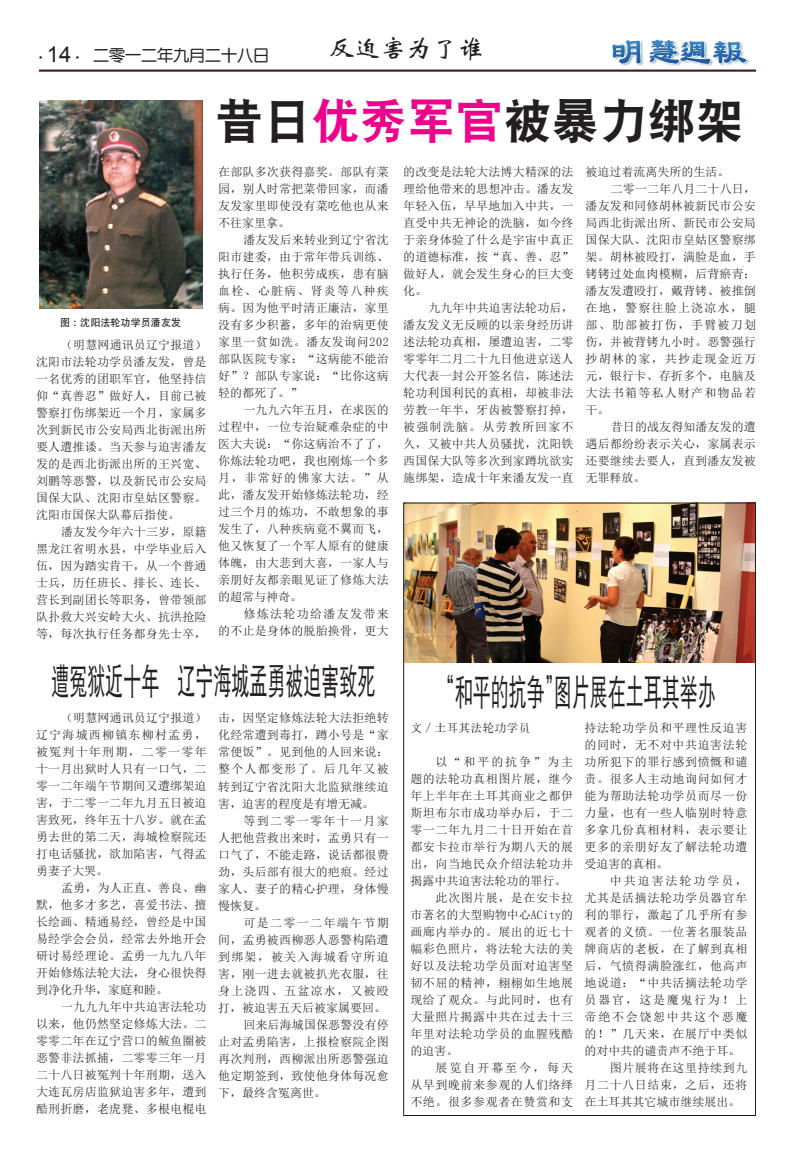
<style>
.page{position:relative;width:792px;height:1152px;background:#fff}
.page>*{position:absolute;margin:0;border:0;box-sizing:border-box;transform-origin:0 0}
.t1{font:48px "DFP Hei W9";color:#231f20}
.t2{font:36px "DFP Hei W5";color:#231f20;scale:.5 1}
.t3{font:26px "ST Xinwei";color:#231f20}
.t4{font:16px "FZY3 JW GB1 0";color:#231f20}
.t5{font:12px/17px "Sim Sun";letter-spacing:.015em;color:#231f20;text-align:justify}
.t6{font:12px "Sim Sun";letter-spacing:.045em;color:#231f20}
.t7{font:12px "Sim Sun";letter-spacing:.1em;color:#231f20}
.t8{font:12px "Sim Sun";letter-spacing:.14em;color:#231f20}
.t9{font:12px "Sim Sun";letter-spacing:.16em;color:#231f20}
.t10{font:12px "Sim Sun";letter-spacing:.11em;color:#231f20}
.t11{font:12px "MS Song";color:#231f20}
.t12{font:10px "DF Hei W7";letter-spacing:.01em;color:#231f20}
.s1{font-family:"Koz Min Pro";font-size:12px}
.s2{font-family:"Arial";font-size:22px}
.s3{color:#ed028c}
</style>
<div class="page">
<hr style="left:39px;top:70px;width:717px;height:2px;background:#461a1a">
<img style="left:612px;top:40px;width:137px;height:26px">
<img style="left:39px;top:101px;width:164px;height:207px">
<img style="left:403px;top:503px;width:351px;height:160px">
<h3 class="t4" style="left:35px;top:47px;width:236px"><span class="s1">・</span><span class="s2">14</span><span class="s1">・</span> 二零一二年九月二十八日</h3>
<h3 class="t3" style="left:328px;top:35px;width:157px">反迫害为了谁</h3>
<h1 class="t1" style="left:215px;top:96px;width:529px">昔日<span class="s3">优秀军官</span>被暴力绑架</h1>
<p class="t12" style="left:60px;top:318px;width:123px">图：沈阳法轮功学员潘友发</p>
<p class="t5" style="left:36px;top:336px;width:172px;text-indent:25px">（明慧网通讯员辽宁报道）沈阳市法轮功学员潘友发，曾是一名优秀的团职军官，他坚持信仰“真善忍”做好人，目前已被警察打伤绑架近一个月，家属多次到新民市公安局西北街派出所要人遭推诿。当天参与迫害潘友发的是西北街派出所的王兴宽、刘鹏等恶警，以及新民市公安局国保大队、沈阳市皇姑区警察。沈阳市国保大队幕后指使。</p>
<p class="t5" style="left:36px;top:523px;width:172px;text-indent:25px">潘友发今年六十三岁，原籍黑龙江省明水县，中学毕业后入伍，因为踏实肯干，从一个普通士兵，历任班长、排长、连长、营长到副团长等职务，曾带领部队扑救大兴安岭大火、抗洪抢险等，每次执行任务都身先士卒，</p>
<p class="t5" style="left:218px;top:163px;width:172px">在部队多次获得嘉奖。部队有菜园，别人时常把菜带回家，而潘友发家里即使没有菜吃他也从来不往家里拿。</p>
<p class="t5" style="left:218px;top:231px;width:172px;text-indent:25px">潘友发后来转业到辽宁省沈阳市建委，由于常年带兵训练、执行任务，他积劳成疾，患有脑血栓、心脏病、肾炎等八种疾病。因为他平时清正廉洁，家里没有多少积蓄，多年的治病更使家里一贫如洗。潘友发询问202部队医院专家：“这病能不能治好”？部队专家说：“比你这病轻的都死了。”</p>
<p class="t5" style="left:218px;top:401px;width:172px;text-indent:25px">一九九六年五月，在求医的过程中，一位专治疑难杂症的中医大夫说：“你这病治不了了，你炼法轮功吧，我也刚炼一个多月，非常好的佛家大法。”从此，潘友发开始修炼法轮功，经过三个月的炼功，不敢想象的事发生了，八种疾病竟不翼而飞，他又恢复了一个军人原有的健康体魄，由大悲到大喜，一家人与亲朋好友都亲眼见证了修炼大法的超常与神奇。</p>
<p class="t5" style="left:218px;top:605px;width:172px;text-align:right">修炼法轮功给潘友发带来<br>的不止是身体的脱胎换骨，更大</p>
<p class="t5" style="left:403px;top:163px;width:172px">的改变是法轮大法博大精深的法理给他带来的思想冲击。潘友发年轻入伍，早早地加入中共，一直受中共无神论的洗脑，如今终于亲身体验了什么是宇宙中真正的道德标准，按“真、善、忍”做好人，就会发生身心的巨大变化。</p>
<p class="t5" style="left:403px;top:299px;width:172px;text-indent:25px">九九年中共迫害法轮功后，潘友发义无反顾的以亲身经历讲述法轮功真相，屡遭迫害，二零零零年二月二十九日他进京送人大代表一封公开签名信，陈述法轮功利国利民的真相，却被非法劳教一年半，牙齿被警察打掉，被强制洗脑。从劳教所回家不久，又被中共人员骚扰，沈阳铁西国保大队等多次到家蹲坑欲实施绑架，造成十年来潘友发一直</p>
<p class="t5" style="left:586px;top:163px;width:145px">被迫过着流离失所的生活。</p>
<p class="t5" style="left:611px;top:180px;width:147px">二零一二年八月二十八日，</p>
<p class="t5" style="left:586px;top:197px;width:172px">潘友发和同修胡林被新民市公安</p>
<p class="t5" style="left:586px;top:214px;width:172px">局西北街派出所、新民市公安局</p>
<p class="t5" style="left:586px;top:231px;width:172px">国保大队、沈阳市皇姑区警察绑</p>
<p class="t5" style="left:586px;top:248px;width:172px">架。胡林被殴打，满脸是血，手</p>
<p class="t5" style="left:586px;top:265px;width:172px">铐铐过处血肉模糊，后背瘀青；</p>
<p class="t5" style="left:586px;top:282px;width:172px">潘友发遭殴打，戴背铐、被推倒</p>
<p class="t7" style="left:586px;top:301px;width:172px">在地，警察往脸上浇凉水，腿</p>
<p class="t7" style="left:586px;top:318px;width:172px">部、肋部被打伤，手臂被刀划</p>
<p class="t5" style="left:586px;top:333px;width:172px">伤，并被背铐九小时。恶警强行</p>
<p class="t7" style="left:586px;top:352px;width:172px">抄胡林的家，共抄走现金近万</p>
<p class="t5" style="left:586px;top:367px;width:172px">元，银行卡、存折多个，电脑及</p>
<p class="t7" style="left:586px;top:386px;width:172px">大法书箱等私人财产和物品若</p>
<p class="t5" style="left:586px;top:401px;width:25px">干。</p>
<p class="t5" style="left:611px;top:418px;width:147px">昔日的战友得知潘友发的遭</p>
<p class="t5" style="left:586px;top:435px;width:172px">遇后都纷纷表示关心，家属表示</p>
<p class="t5" style="left:586px;top:452px;width:172px">还要继续去要人，直到潘友发被</p>
<p class="t5" style="left:586px;top:469px;width:61px">无罪释放。</p>
<h2 class="t2" style="left:51px;top:663px;width:650px">遭冤狱近十年　辽宁海城孟勇被迫害致死</h2>
<h2 class="t2" style="left:437px;top:674px;width:559px">“和平的抗争”图片展在土耳其举办</h2>
<p class="t5" style="left:36px;top:710px;width:172px;text-indent:25px">（明慧网通讯员辽宁报道）辽宁海城西柳镇东柳村孟勇，被冤判十年刑期，二零一零年十一月出狱时人只有一口气，二零一二年端午节期间又遭绑架迫害，于二零一二年九月五日被迫害致死，终年五十八岁。就在孟勇去世的第二天，海城检察院还打电话骚扰，欲加陷害，气得孟勇妻子大哭。</p>
<p class="t5" style="left:36px;top:880px;width:172px;text-indent:25px">孟勇，为人正直、善良、幽默，他多才多艺，喜爱书法、擅长绘画、精通易经，曾经是中国易经学会会员，经常去外地开会研讨易经理论。孟勇一九九八年开始修炼法轮大法，身心很快得到净化升华，家庭和睦。</p>
<p class="t5" style="left:36px;top:999px;width:172px;text-indent:25px">一九九九年中共迫害法轮功以来，他仍然坚定修炼大法。二零零二年在辽宁营口的鲅鱼圈被恶警非法抓捕，二零零三年一月二十八日被冤判十年刑期，送入大连瓦房店监狱迫害多年，遭到酷刑折磨，老虎凳、多根电棍电</p>
<p class="t5" style="left:218px;top:710px;width:172px">击，因坚定修炼法轮大法拒绝转化经常遭到毒打，蹲小号是“家常便饭”。见到他的人回来说：整个人都变形了。后几年又被转到辽宁省沈阳大北监狱继续迫害，迫害的程度是有增无减。</p>
<p class="t5" style="left:218px;top:812px;width:172px;text-indent:25px">等到二零一零年十一月家人把他营救出来时，孟勇只有一口气了，不能走路，说话都很费劲，头后部有很大的疤痕。经过家人、妻子的精心护理，身体慢慢恢复。</p>
<p class="t10" style="left:243px;top:916px;width:147px">可是二零一二年端午节期</p>
<p class="t5" style="left:218px;top:931px;width:172px">间，孟勇被西柳恶人恶警构陷遭</p>
<p class="t7" style="left:218px;top:950px;width:172px">到绑架，被关入海城看守所迫</p>
<p class="t5" style="left:218px;top:965px;width:172px">害，刚一进去就被扒光衣服，往</p>
<p class="t7" style="left:218px;top:984px;width:172px">身上浇四、五盆凉水，又被殴</p>
<p class="t5" style="left:218px;top:999px;width:169px">打，被迫害五天后被家属要回。</p>
<p class="t5" style="left:243px;top:1016px;width:147px">回来后海城国保恶警没有停</p>
<p class="t5" style="left:218px;top:1033px;width:172px">止对孟勇陷害，上报检察院企图</p>
<p class="t5" style="left:218px;top:1050px;width:172px">再次判刑，西柳派出所恶警强迫</p>
<p class="t5" style="left:218px;top:1067px;width:172px">他定期签到，致使他身体每况愈</p>
<p class="t5" style="left:218px;top:1084px;width:109px">下，最终含冤离世。</p>
<p class="t11" style="left:410px;top:722px;width:121px">文／土耳其法轮功学员</p>
<p class="t5" style="left:436px;top:753px;width:139px">以“和平的抗争”为主</p>
<p class="t6" style="left:410px;top:773px;width:164px">题的法轮功真相图片展，继今</p>
<p class="t6" style="left:410px;top:790px;width:164px">年上半年在土耳其商业之都伊</p>
<p class="t6" style="left:410px;top:807px;width:164px">斯坦布尔市成功举办后，于二</p>
<p class="t6" style="left:410px;top:824px;width:164px">零一二年九月二十日开始在首</p>
<p class="t6" style="left:410px;top:841px;width:164px">都安卡拉市举行为期八天的展</p>
<p class="t6" style="left:410px;top:858px;width:164px">出，向当地民众介绍法轮功并</p>
<p class="t5" style="left:410px;top:872px;width:157px">揭露中共迫害法轮功的罪行。</p>
<p class="t6" style="left:436px;top:892px;width:139px">此次图片展，是在安卡拉</p>
<p class="t5" style="left:410px;top:906px;width:164px">市著名的大型购物中心ACity的</p>
<p class="t6" style="left:410px;top:926px;width:164px">画廊内举办的。展出的近七十</p>
<p class="t6" style="left:410px;top:943px;width:164px">幅彩色照片，将法轮大法的美</p>
<p class="t6" style="left:410px;top:960px;width:164px">好以及法轮功学员面对迫害坚</p>
<p class="t6" style="left:410px;top:977px;width:164px">韧不屈的精神，栩栩如生地展</p>
<p class="t6" style="left:410px;top:994px;width:164px">现给了观众。与此同时，也有</p>
<p class="t6" style="left:410px;top:1011px;width:164px">大量照片揭露中共在过去十三</p>
<p class="t6" style="left:410px;top:1028px;width:164px">年里对法轮功学员的血腥残酷</p>
<p class="t5" style="left:410px;top:1042px;width:49px">的迫害。</p>
<p class="t9" style="left:436px;top:1062px;width:139px">展览自开幕至今，每天</p>
<p class="t6" style="left:410px;top:1079px;width:164px">从早到晚前来参观的人们络绎</p>
<p class="t6" style="left:410px;top:1096px;width:164px">不绝。很多参观者在赞赏和支</p>
<p class="t5" style="left:585px;top:719px;width:164px">持法轮功学员和平理性反迫害的同时，无不对中共迫害法轮功所犯下的罪行感到愤慨和谴责。很多人主动地询问如何才能为帮助法轮功学员而尽一份力量，也有一些人临别时特意多拿几份真相材料，表示要让更多的亲朋好友了解法轮功遭受迫害的真相。</p>
<p class="t9" style="left:610px;top:875px;width:139px">中共迫害法轮功学员，</p>
<p class="t6" style="left:585px;top:892px;width:164px">尤其是活摘法轮功学员器官牟</p>
<p class="t6" style="left:585px;top:909px;width:164px">利的罪行，激起了几乎所有参</p>
<p class="t6" style="left:585px;top:926px;width:164px">观者的义愤。一位著名服装品</p>
<p class="t6" style="left:585px;top:943px;width:164px">牌商店的老板，在了解到真相</p>
<p class="t6" style="left:585px;top:960px;width:164px">后，气愤得满脸涨红，他高声</p>
<p class="t6" style="left:585px;top:977px;width:164px">地说道：“中共活摘法轮功学</p>
<p class="t8" style="left:585px;top:994px;width:164px">员器官，这是魔鬼行为！上</p>
<p class="t8" style="left:585px;top:1011px;width:164px">帝绝不会饶恕中共这个恶魔</p>
<p class="t6" style="left:585px;top:1028px;width:164px">的！”几天来，在展厅中类似</p>
<p class="t5" style="left:585px;top:1042px;width:157px">的对中共的谴责声不绝于耳。</p>
<p class="t6" style="left:610px;top:1062px;width:139px">图片展将在这里持续到九</p>
<p class="t6" style="left:585px;top:1079px;width:164px">月二十八日结束，之后，还将</p>
<p class="t5" style="left:585px;top:1094px;width:157px">在土耳其其它城市继续展出。</p>
</div>
